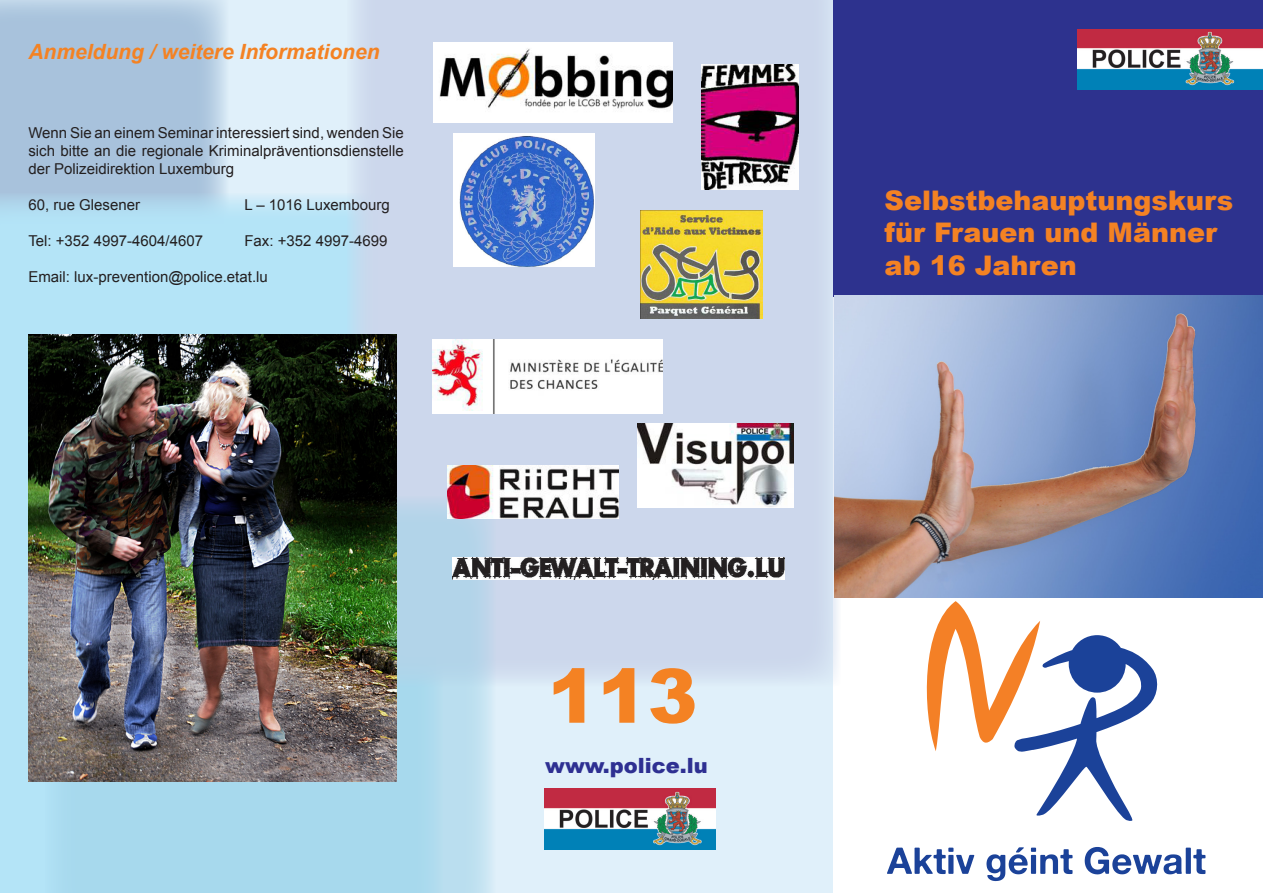
<style>
.page{position:relative;width:1263px;height:893px;background:#fff}
.page>*{position:absolute;margin:0;border:0;box-sizing:border-box;transform-origin:0 0}
.t1{font:900 75px "Arial";color:#f48223}
.t2{font:900 27px/32.4px "Arial";color:#f48223}
.t3{font:italic 700 21px "Arial";color:#f48223}
.t4{font:900 21px "Arial";color:#2e3092}
.t5{font:15px/18px "Arial";color:#231f20;text-align:justify}
</style>
<div class="page">
<div style="left:0;top:0;width:833px;height:893px;background:#e0f0fa"></div>
<svg style="left:0;top:0;width:226px;height:193px;fill:#a8c2dc"></svg>
<svg style="left:0;top:193px;width:347px;height:700px;fill:#b4e4f7"></svg>
<div style="left:347px;top:0;width:493px;height:686px;background:#ccd7ec"></div>
<svg style="left:45px;top:496px;width:450px;height:397px;fill:#a7d9ed"></svg>
<div style="left:833px;top:0;width:430px;height:296px;background:#2d328e"></div>
<img style="left:1077px;top:29px;width:186px;height:61px">
<img style="left:545px;top:789px;width:171px;height:60px">
<img style="left:453px;top:558px;width:332px;height:21px">
<img style="left:702px;top:65px;width:96px;height:124px">
<img style="left:641px;top:211px;width:121px;height:107px">
<img style="left:454px;top:133px;width:140px;height:134px">
<img style="left:835px;top:295px;width:428px;height:303px">
<svg style="left:926px;top:601px;width:232px;height:220px"></svg>
<svg style="left:887px;top:848px;width:87px;height:26px"></svg>
<svg style="left:986px;top:847px;width:86px;height:34px"></svg>
<svg style="left:1085px;top:847px;width:120px;height:27px"></svg>
<img style="left:448px;top:466px;width:171px;height:52px">
<img style="left:434px;top:43px;width:238px;height:79px">
<img style="left:432px;top:340px;width:230px;height:74px">
<img style="left:638px;top:424px;width:156px;height:83px">
<img style="left:28px;top:334px;width:368px;height:447px">
<p class="t3" style="left:28px;top:38px;width:353px">Anmeldung / weitere Informationen</p>
<p class="t5" style="left:28px;top:124px;width:377px">Wenn Sie an einem Seminar interessiert sind, wenden Sie sich bitte an die regionale Kriminalpräventionsdienstelle der Polizeidirektion Luxemburg</p>
<p class="t5" style="left:28px;top:196px;width:113px">60, rue Glesener</p>
<p class="t5" style="left:244px;top:196px;width:147px">L – 1016 Luxembourg</p>
<p class="t5" style="left:28px;top:232px;width:176px">Tel: +352 4997-4604/4607</p>
<p class="t5" style="left:244px;top:232px;width:145px">Fax: +352 4997-4699</p>
<p class="t5" style="left:28px;top:268px;width:241px">Email: lux-prevention@police.etat.lu</p>
<p class="t1" style="left:547px;top:641px;width:152px">113</p>
<p class="t4" style="left:545px;top:750px;width:164px">www.police.lu</p>
<p class="t2" style="left:884px;top:183px;width:350px">Selbstbehauptungskurs für Frauen und Männer ab 16 Jahren</p>
</div>
